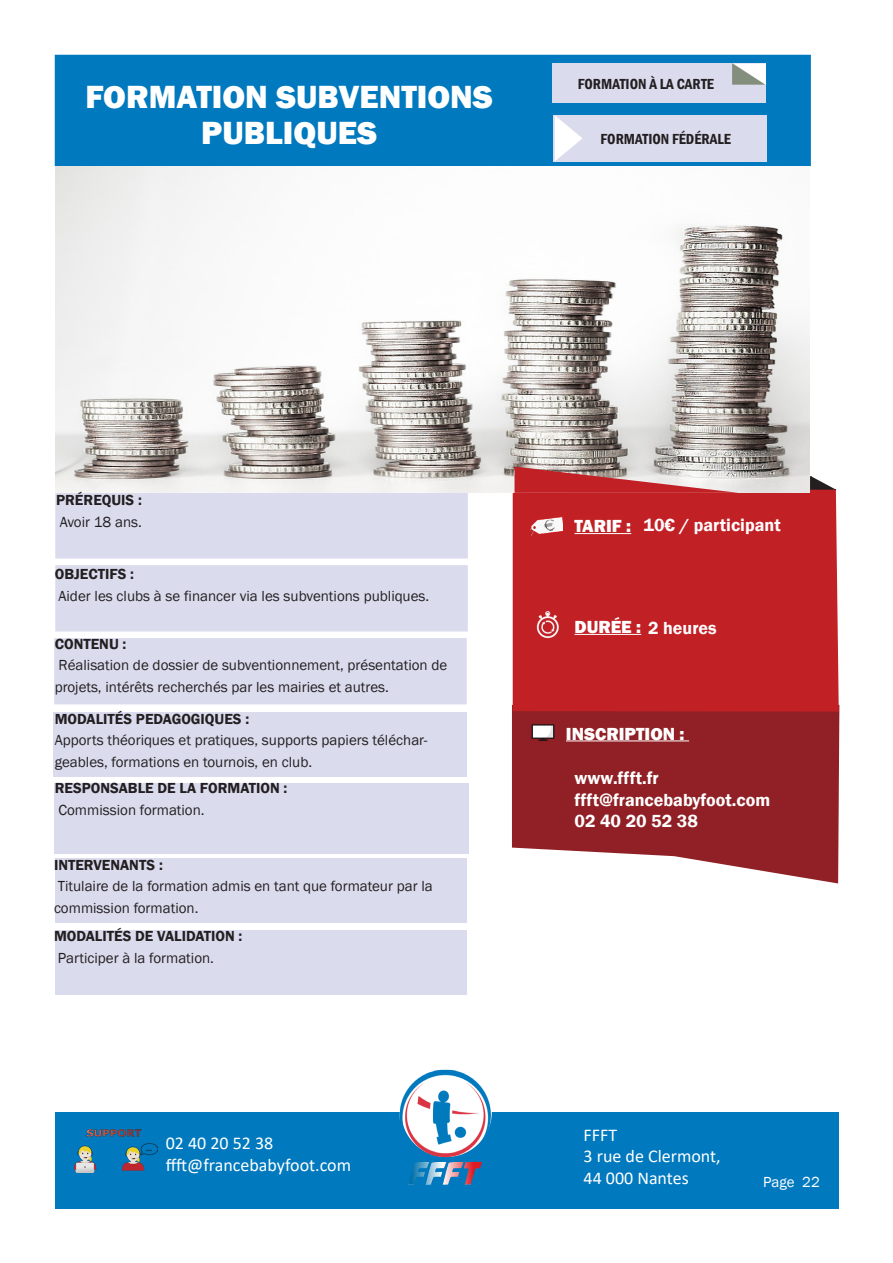
<style>
.page{position:relative;width:893px;height:1263px;background:#fff}
.page>*{position:absolute;margin:0;border:0;box-sizing:border-box;transform-origin:0 0}
.Titre_formations{font:800 33px/36px "Franklin Gothic";color:#fff;text-align:center}
.t1{font:18px/21.6px "Calibri";color:#fff}
.t2{font:600 18px/21.6px "Franklin Gothic";color:#fff}
.t3{font:600 18px "Franklin Gothic";color:#fefcfd}
.t4{font:800 18px "Franklin Gothic";color:#fff}
.Ecriture_normale{font:15px/21.6px "Franklin Gothic";color:#231f20}
.t5{font:600 15px "Franklin Gothic";color:#231f20}
.t6{font:600 condensed 15px "Franklin Gothic";color:#231f20}
.Ecriture_normale-2{font:15px "Franklin Gothic";color:#fff}
.s1{font-weight:800;color:#fff}
</style>
<div class="page">
<div style="left:55px;top:1112px;width:783px;height:96px;background:#0079be"></div>
<img style="left:75px;top:1129px;width:83px;height:44px">
<div style="left:55px;top:55px;width:756px;height:111px;background:#0079be"></div>
<div style="left:55px;top:565px;width:413px;height:66px;background:#dbdbee"></div>
<div style="left:54px;top:712px;width:413px;height:65px;background:#dbdbee"></div>
<div style="left:55px;top:783px;width:414px;height:70px;background:#dbdbee"></div>
<div style="left:55px;top:858px;width:412px;height:65px;background:#dbdbee"></div>
<svg style="left:809px;top:475px;width:28px;height:15px"></svg>
<img style="left:399px;top:1069px;width:93px;height:116px">
<svg style="left:512px;top:705px;width:327px;height:178px;fill:#902025"></svg>
<hr style="left:566px;top:740px;width:123px;height:1px;background:#fff">
<div style="left:513px;top:490px;width:326px;height:222px;background:#c12025"></div>
<hr style="left:574px;top:533px;width:57px;height:1px;background:#fff">
<hr style="left:574px;top:634px;width:67px;height:1px;background:#fff">
<img style="left:531px;top:515px;width:32px;height:20px">
<svg style="left:544px;top:519px;width:11px;height:12px"></svg>
<img style="left:532px;top:609px;width:31px;height:31px">
<img style="left:531px;top:720px;width:24px;height:26px">
<div style="left:55px;top:492px;width:413px;height:66px;background:#dbdbee"></div>
<div style="left:552px;top:63px;width:213px;height:40px;background:#dbdbee"></div>
<div style="left:553px;top:115px;width:214px;height:46px;background:#dbdbee"></div>
<svg style="left:555px;top:116px;width:27px;height:45px"></svg>
<div style="left:54px;top:638px;width:413px;height:66px;background:#dbdbee"></div>
<div style="left:56px;top:930px;width:411px;height:64px;background:#dbdbee"></div>
<svg style="left:732px;top:62px;width:35px;height:23px"></svg>
<img style="left:55px;top:166px;width:754px;height:326px">
<svg style="left:511px;top:460px;width:251px;height:33px"></svg>
<p class="Titre_formations" style="left:85px;top:79px;width:409px">FORMATION SUBVENTIONS<br>PUBLIQUES</p>
<p class="t6" style="left:578px;top:74px;width:138px">FORMATION À LA CARTE</p>
<p class="t6" style="left:600px;top:129px;width:132px">FORMATION FÉDÉRALE</p>
<p class="t5" style="left:56px;top:491px;width:87px">PRÉREQUIS :</p>
<p class="Ecriture_normale" style="left:60px;top:512px;width:84px">Avoir 18 ans.</p>
<p class="t5" style="left:55px;top:565px;width:81px">OBJECTIFS :</p>
<p class="Ecriture_normale" style="left:58px;top:585px;width:372px">Aider les clubs à se financer via les subventions publiques.</p>
<p class="t5" style="left:55px;top:634px;width:73px">CONTENU :</p>
<p class="Ecriture_normale" style="left:55px;top:655px;width:394px">Réalisation de dossier de subventionnement, présentation de projets, intérêts recherchés par les mairies et autres.</p>
<p class="t5" style="left:55px;top:709px;width:196px">MODALITÉS PEDAGOGIQUES :</p>
<p class="Ecriture_normale" style="left:55px;top:730px;width:374px">Apports théoriques et pratiques, supports papiers téléchar&shy;geables, formations en tournois, en club.</p>
<p class="t5" style="left:55px;top:779px;width:234px">RESPONSABLE DE LA FORMATION :</p>
<p class="Ecriture_normale" style="left:58px;top:799px;width:148px">Commission formation.</p>
<p class="t5" style="left:54px;top:855px;width:110px">INTERVENANTS :</p>
<p class="Ecriture_normale" style="left:54px;top:876px;width:380px">Titulaire de la formation admis en tant que formateur par la commission formation.</p>
<p class="t5" style="left:54px;top:927px;width:190px">MODALITÉS DE VALIDATION :</p>
<p class="Ecriture_normale" style="left:58px;top:947px;width:158px">Participer à la formation.</p>
<p class="t4" style="left:574px;top:514px;width:58px">TARIF :</p>
<p class="t3" style="left:644px;top:513px;width:139px">10€ / participant</p>
<p class="t3" style="left:574px;top:617px;width:144px"><span class="s1">DURÉE :</span> 2 heures</p>
<p class="t4" style="left:566px;top:722px;width:120px">INSCRIPTION :</p>
<p class="t2" style="left:574px;top:768px;width:197px">www.ffft.fr ffft@francebabyfoot.com<br>02 40 20 52 38</p>
<p class="t1" style="left:166px;top:1132px;width:187px">02 40 20 52 38 ffft@francebabyfoot.com</p>
<p class="t1" style="left:584px;top:1123px;width:139px">FFFT<br>3 rue de Clermont,<br>44 000 Nantes</p>
<p class="Ecriture_normale-2" style="left:763px;top:1172px;width:58px">Page 22</p>
</div>
